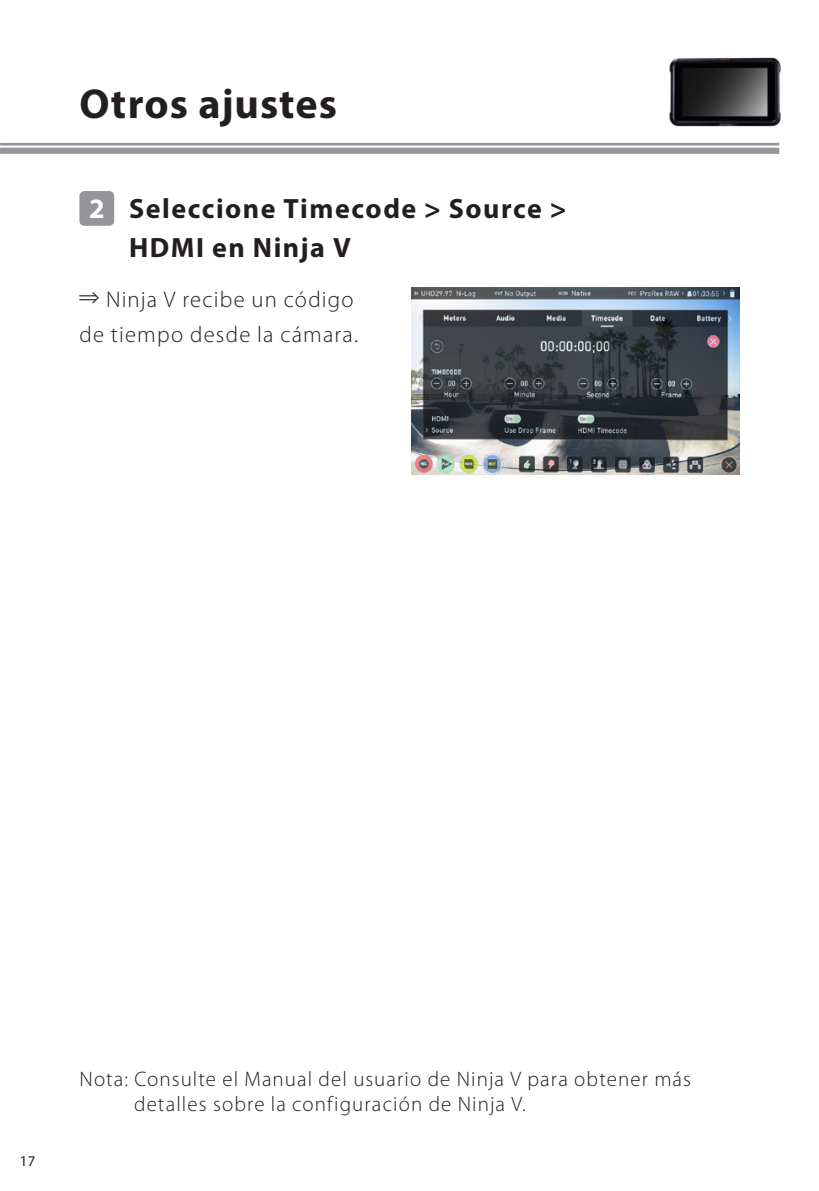
<style>
.page{position:relative;width:819px;height:1191px;background:#fff}
.page>*{position:absolute;margin:0;border:0;box-sizing:border-box;transform-origin:0 0}
.t1{font:700 42px "Myriad Pro";letter-spacing:.025em;color:#231f20}
.t2{font:700 28px/38.5px "Myriad Pro";letter-spacing:.055em;color:#231f20}
.t3{font:700 28px "Myriad Pro";color:#fff}
.t4{font:300 22.75px/35px "Myriad Pro";letter-spacing:.05em;color:#231f20}
.t5{font:300 21px/24.5px "Myriad Pro";letter-spacing:.055em;color:#231f20}
.t6{font:15.05px "Myriad Pro";color:#231f20}
.s1{font-family:"Apple SD Gothic Neo";font-weight:500}
</style>
<div class="page">
<hr style="left:0;top:143px;width:779px;height:2px;background:#939598">
<div style="left:0;top:148px;width:779px;height:6px;background:#939598"></div>
<img style="left:412px;top:288px;width:327px;height:186px">
<img style="left:669px;top:57px;width:112px;height:70px">
<div style="left:79px;top:191px;width:35px;height:35px;background:#939598;border-radius:5px"></div>
<h1 class="t1" style="left:79px;top:77px;width:259px">Otros ajustes</h1>
<h2 class="t2" style="left:129px;top:189px;width:439px">Seleccione Timecode &gt; Source &gt;<br>HDMI en Ninja V</h2>
<p class="t4" style="left:79px;top:281px;width:280px"><span class="s1">⇒</span> Ninja V recibe un código de tiempo desde la cámara.</p>
<h2 class="t3" style="left:89px;top:190px;width:17px">2</h2>
<p class="t6" style="left:20px;top:1151px;width:17px">17</p>
<p class="t5" style="left:134px;top:1066px;width:558px;text-indent:-55px">Nota: Consulte el Manual del usuario de Ninja V para obtener más detalles sobre la configuración de Ninja V.</p>
</div>
